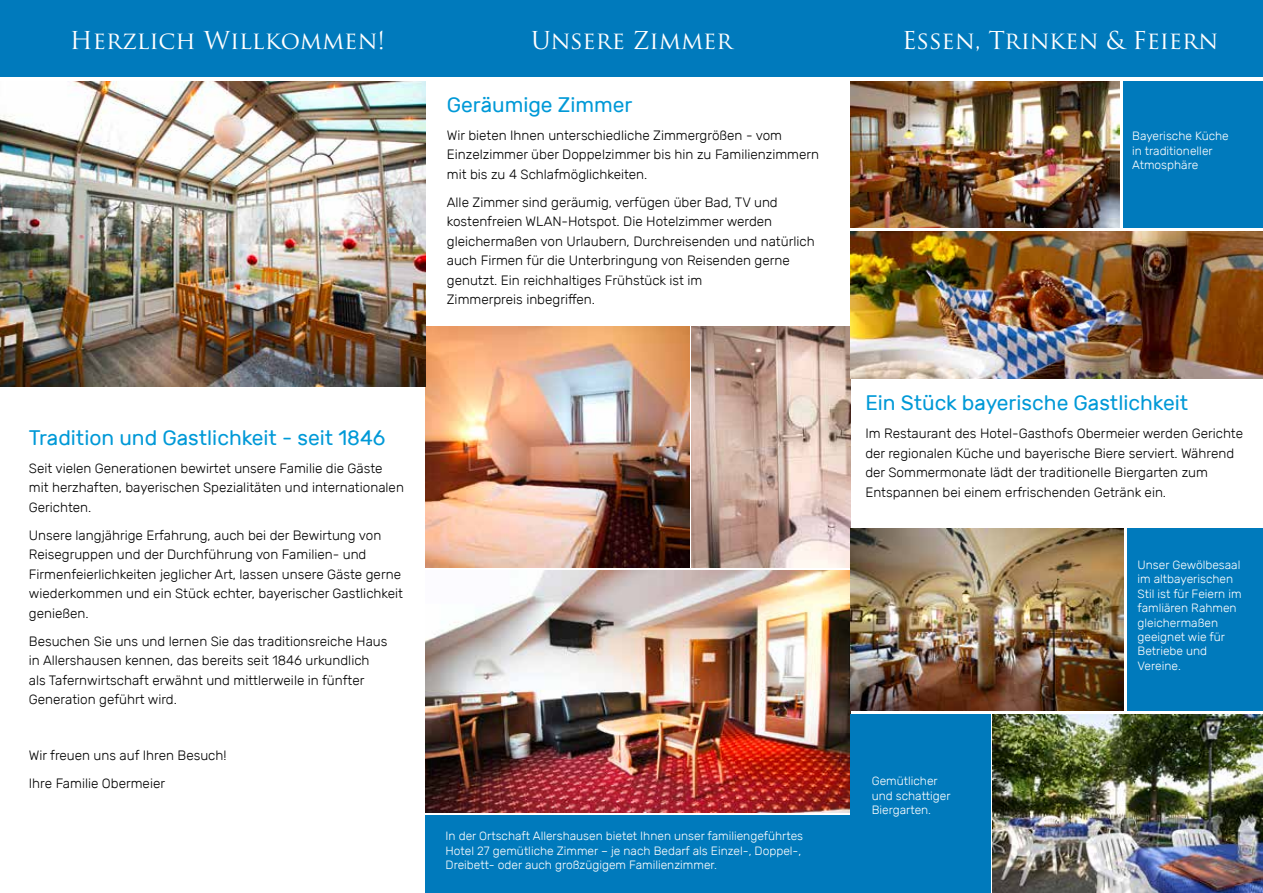
<style>
.page{position:relative;width:1263px;height:893px;background:#fff}
.page>*{position:absolute;margin:0;border:0;box-sizing:border-box;transform-origin:0 0}
.t1{font:24px "Trajan Pro";color:#fff}
.t2{font:21px "Rubik";color:#0099d7}
.t3{font:300 13.5px/19.5px "Rubik";color:#000}
.t4{font:300 12px/14.4px "Rubik";color:#fff}
</style>
<div class="page">
<div style="left:1124px;top:81px;width:139px;height:146px;background:#007abc"></div>
<div style="left:1127px;top:528px;width:136px;height:183px;background:#007abc"></div>
<div style="left:0;top:0;width:1263px;height:77px;background:#007abc"></div>
<img style="left:993px;top:715px;width:270px;height:178px">
<img style="left:850px;top:81px;width:269px;height:146px">
<img style="left:425px;top:571px;width:425px;height:241px">
<img style="left:425px;top:326px;width:264px;height:242px">
<img style="left:691px;top:326px;width:159px;height:242px">
<div style="left:425px;top:816px;width:426px;height:77px;background:#007abc"></div>
<img style="left:0;top:82px;width:425px;height:305px">
<img style="left:850px;top:528px;width:274px;height:183px">
<img style="left:850px;top:232px;width:413px;height:146px">
<div style="left:850px;top:715px;width:141px;height:178px;background:#007abc"></div>
<h1 class="t1" style="left:70px;top:25px;width:317px">Herzlich Willkommen!</h1>
<h2 class="t2" style="left:29px;top:426px;width:358px">Tradition und Gastlichkeit - seit 1846</h2>
<p class="t3" style="left:29px;top:458px;width:377px">Seit vielen Generationen bewirtet unsere Familie die Gäste mit herzhaften, bayerischen Spezialitäten und internationalen<br>Gerichten.</p>
<p class="t3" style="left:29px;top:525px;width:376px">Unsere langjährige Erfahrung, auch bei der Bewirtung von Reisegruppen und der Durchführung von Familien- und Firmenfeierlichkeiten jeglicher Art, lassen unsere Gäste gerne wiederkommen und ein Stück echter, bayerischer Gastlichkeit genießen.</p>
<p class="t3" style="left:29px;top:631px;width:360px">Besuchen Sie uns und lernen Sie das traditionsreiche Haus in Allershausen kennen, das bereits seit 1846 urkundlich als Tafernwirtschaft erwähnt und mittlerweile in fünfter Generation geführt wird.</p>
<p class="t3" style="left:29px;top:742px;width:199px;line-height:28px">Wir freuen uns auf Ihren Besuch!<br>Ihre Familie Obermeier</p>
<h1 class="t1" style="left:531px;top:25px;width:203px">Unsere Zimmer</h1>
<h1 class="t1" style="left:902px;top:25px;width:317px">Essen, Trinken &amp; Feiern</h1>
<h2 class="t2" style="left:447px;top:93px;width:187px">Geräumige Zimmer</h2>
<p class="t3" style="left:447px;top:126px;width:374px">Wir bieten Ihnen unterschiedliche Zimmergrößen - vom<br>Einzelzimmer über Doppelzimmer bis hin zu Familienzimmern mit bis zu 4 Schlafmöglichkeiten.</p>
<p class="t3" style="left:447px;top:193px;width:369px">Alle Zimmer sind geräumig, verfügen über Bad, TV und kostenfreien WLAN-Hotspot. Die Hotelzimmer werden gleichermaßen von Urlaubern, Durchreisenden und natürlich auch Firmen für die Unterbringung von Reisenden gerne genutzt. Ein reichhaltiges Frühstück ist im<br>Zimmerpreis inbegriffen.</p>
<p class="t4" style="left:446px;top:829px;width:359px">In der Ortschaft Allershausen bietet Ihnen unser familiengeführtes<br>Hotel 27 gemütliche Zimmer – je nach Bedarf als Einzel-, Doppel-,<br>Dreibett- oder auch großzügigem Familienzimmer.</p>
<p class="t4" style="left:1132px;top:129px;width:98px">Bayerische Küche in traditioneller<br>Atmosphäre</p>
<h2 class="t2" style="left:865px;top:391px;width:324px">Ein Stück bayerische Gastlichkeit</h2>
<p class="t3" style="left:865px;top:424px;width:379px">Im Restaurant des Hotel-Gasthofs Obermeier werden Gerichte der regionalen Küche und bayerische Biere serviert. Während der Sommermonate lädt der traditionelle Biergarten zum Entspannen bei einem erfrischenden Getränk ein.</p>
<p class="t4" style="left:872px;top:774px;width:80px">Gemütlicher und schattiger<br>Biergarten.</p>
<p class="t4" style="left:1137px;top:558px;width:106px">Unser Gewölbesaal im altbayerischen<br>Stil ist für Feiern im famliären Rahmen gleichermaßen geeignet wie für<br>Betriebe und<br>Vereine.</p>
</div>
